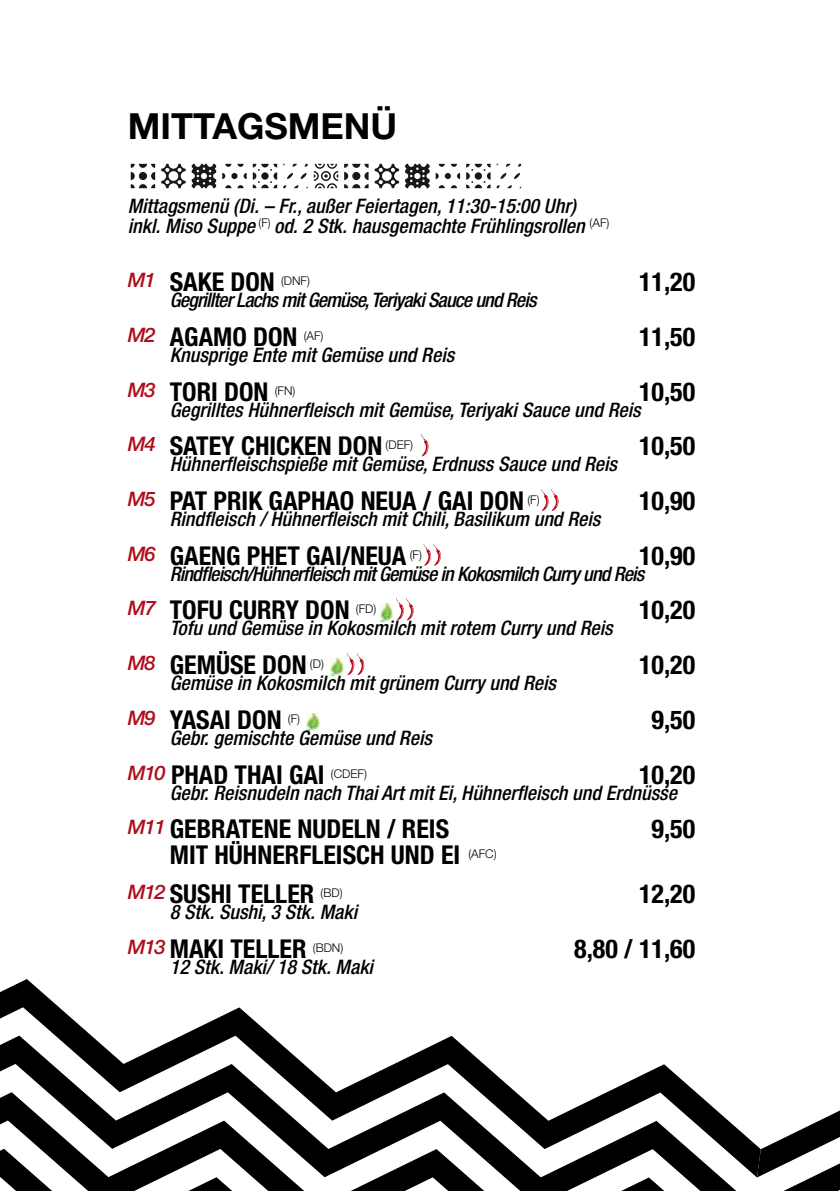
<style>
.page{position:relative;width:840px;height:1191px;background:#fff}
.page>*{position:absolute;margin:0;border:0;box-sizing:border-box;transform-origin:0 0}
.t1{font:700 36px "Helvetica Neue LT Std";color:#000}
.t2{font:700 condensed 26px/38.6px "Helvetica Neue LT Std";color:#000}
.t3{font:italic 500 condensed 20px/20px "Helvetica Neue LT Std";color:#000}
.t4{font:italic 500 condensed 20px "Helvetica Neue LT Std";letter-spacing:-.04em;color:#000}
</style>
<div class="page">
<svg style="left:131px;top:164px;width:24px;height:24px"></svg>
<svg style="left:161px;top:164px;width:24px;height:24px"></svg>
<svg style="left:192px;top:164px;width:24px;height:24px"></svg>
<svg style="left:243px;top:173px;width:3px;height:6px"></svg>
<svg style="left:237px;top:164px;width:6px;height:3px"></svg>
<svg style="left:237px;top:185px;width:6px;height:3px"></svg>
<svg style="left:225px;top:185px;width:6px;height:3px"></svg>
<svg style="left:222px;top:173px;width:3px;height:6px"></svg>
<svg style="left:225px;top:164px;width:6px;height:3px"></svg>
<svg style="left:231px;top:173px;width:6px;height:6px"></svg>
<svg style="left:252px;top:164px;width:25px;height:24px"></svg>
<svg style="left:287px;top:173px;width:6px;height:6px"></svg>
<svg style="left:300px;top:173px;width:7px;height:6px"></svg>
<svg style="left:313px;top:164px;width:25px;height:24px"></svg>
<svg style="left:344px;top:164px;width:24px;height:24px"></svg>
<svg style="left:374px;top:164px;width:25px;height:24px"></svg>
<svg style="left:405px;top:164px;width:24px;height:24px"></svg>
<svg style="left:457px;top:173px;width:3px;height:6px"></svg>
<svg style="left:451px;top:164px;width:6px;height:3px"></svg>
<svg style="left:451px;top:185px;width:6px;height:3px"></svg>
<svg style="left:438px;top:185px;width:6px;height:3px"></svg>
<svg style="left:435px;top:173px;width:3px;height:6px"></svg>
<svg style="left:438px;top:164px;width:6px;height:3px"></svg>
<svg style="left:444px;top:173px;width:6px;height:6px"></svg>
<svg style="left:466px;top:164px;width:24px;height:24px"></svg>
<svg style="left:500px;top:173px;width:6px;height:6px"></svg>
<svg style="left:514px;top:173px;width:6px;height:6px"></svg>
<svg style="left:507px;top:185px;width:5px;height:3px"></svg>
<svg style="left:421px;top:435px;width:8px;height:21px"></svg>
<svg style="left:541px;top:489px;width:18px;height:22px"></svg>
<svg style="left:423px;top:544px;width:18px;height:22px"></svg>
<img style="left:380px;top:604px;width:13px;height:17px">
<svg style="left:396px;top:599px;width:18px;height:21px"></svg>
<img style="left:330px;top:658px;width:13px;height:18px">
<svg style="left:347px;top:653px;width:18px;height:22px"></svg>
<img style="left:307px;top:713px;width:12px;height:17px">
<svg style="left:0;top:979px;width:756px;height:212px"></svg>
<svg style="left:756px;top:1111px;width:83px;height:80px"></svg>
<h1 class="t1" style="left:128px;top:104px;width:271px">MITTAGSMENÜ</h1>
<p class="t3" style="left:128px;top:196px;width:483px">Mittagsmenü (Di. – Fr., außer Feiertagen, 11:30-15:00 Uhr) inkl. Miso Suppe <sup>(F)</sup> od. 2 Stk. hausgemachte Frühlingsrollen <sup>(AF)</sup></p>
<h2 class="t2" style="left:128px;top:262px;width:184px"><sup>M1</sup> SAKE DON <sup>(DNF)</sup></h2>
<h2 class="t2" style="left:638px;top:262px;width:58px">11,20</h2>
<p class="t4" style="left:170px;top:288px;width:368px">Gegrillter Lachs mit Gemüse, Teriyaki Sauce und Reis</p>
<h2 class="t2" style="left:128px;top:317px;width:197px"><sup>M2</sup> AGAMO DON <sup>(AF)</sup></h2>
<h2 class="t2" style="left:638px;top:317px;width:58px">11,50</h2>
<p class="t3" style="left:170px;top:345px;width:286px">Knusprige Ente mit Gemüse und Reis</p>
<h2 class="t2" style="left:128px;top:372px;width:169px"><sup>M3</sup> TORI DON <sup>(FN)</sup></h2>
<h2 class="t2" style="left:638px;top:372px;width:58px">10,50</h2>
<p class="t3" style="left:170px;top:400px;width:472px">Gegrilltes Hühnerfleisch mit Gemüse, Teriyaki Sauce und Reis</p>
<h2 class="t2" style="left:128px;top:426px;width:287px"><sup>M4</sup> SATEY CHICKEN DON <sup>(DEF)</sup></h2>
<h2 class="t2" style="left:638px;top:426px;width:58px">10,50</h2>
<p class="t3" style="left:170px;top:454px;width:448px">Hühnerfleischspieße mit Gemüse, Erdnuss Sauce und Reis</p>
<h2 class="t2" style="left:128px;top:481px;width:413px"><sup>M5</sup> PAT PRIK GAPHAO NEUA / GAI DON <sup>(F)</sup></h2>
<h2 class="t2" style="left:638px;top:481px;width:58px">10,90</h2>
<p class="t3" style="left:170px;top:509px;width:432px">Rindfleisch / Hühnerfleisch mit Chili, Basilikum und Reis</p>
<h2 class="t2" style="left:128px;top:536px;width:295px"><sup>M6</sup> GAENG PHET GAI/NEUA <sup>(F)</sup></h2>
<h2 class="t2" style="left:638px;top:536px;width:58px">10,90</h2>
<p class="t4" style="left:170px;top:562px;width:476px">Rindfleisch/Hühnerfleisch mit Gemüse in Kokosmilch Curry und Reis</p>
<h2 class="t2" style="left:128px;top:590px;width:250px"><sup>M7</sup> TOFU CURRY DON <sup>(FD)</sup></h2>
<h2 class="t2" style="left:638px;top:590px;width:58px">10,20</h2>
<p class="t3" style="left:170px;top:618px;width:444px">Tofu und Gemüse in Kokosmilch mit rotem Curry und Reis</p>
<h2 class="t2" style="left:128px;top:645px;width:198px"><sup>M8</sup> GEMÜSE DON <sup>(D)</sup></h2>
<h2 class="t2" style="left:638px;top:645px;width:58px">10,20</h2>
<p class="t3" style="left:170px;top:673px;width:387px">Gemüse in Kokosmilch mit grünem Curry und Reis</p>
<h2 class="t2" style="left:128px;top:700px;width:174px"><sup>M9</sup> YASAI DON <sup>(F)</sup></h2>
<h2 class="t2" style="left:651px;top:700px;width:45px">9,50</h2>
<p class="t3" style="left:170px;top:728px;width:263px">Gebr. gemischte Gemüse und Reis</p>
<h2 class="t2" style="left:128px;top:754px;width:241px"><sup>M10</sup> PHAD THAI GAI <sup>(CDEF)</sup></h2>
<h2 class="t2" style="left:638px;top:754px;width:58px">10,20</h2>
<p class="t3" style="left:170px;top:782px;width:508px">Gebr. Reisnudeln nach Thai Art mit Ei, Hühnerfleisch und Erdnüsse</p>
<h2 class="t2" style="left:128px;top:809px;width:323px"><sup>M11</sup> GEBRATENE NUDELN / REIS</h2>
<h2 class="t2" style="left:651px;top:809px;width:45px">9,50</h2>
<h2 class="t2" style="left:128px;top:835px;width:370px;text-indent:42px">MIT HÜHNERFLEISCH UND EI <sup>(AFC)<br></sup><sup>M12</sup> SUSHI TELLER <sup>(BD)</sup></h2>
<h2 class="t2" style="left:638px;top:874px;width:58px">12,20</h2>
<p class="t3" style="left:170px;top:902px;width:189px">8 Stk. Sushi, 3 Stk. Maki</p>
<h2 class="t2" style="left:128px;top:928px;width:217px"><sup>M13</sup> MAKI TELLER <sup>(BDN)</sup></h2>
<h2 class="t2" style="left:574px;top:928px;width:122px">8,80 / 11,60</h2>
<p class="t3" style="left:170px;top:956px;width:205px">12 Stk. Maki/ 18 Stk. Maki</p>
</div>
